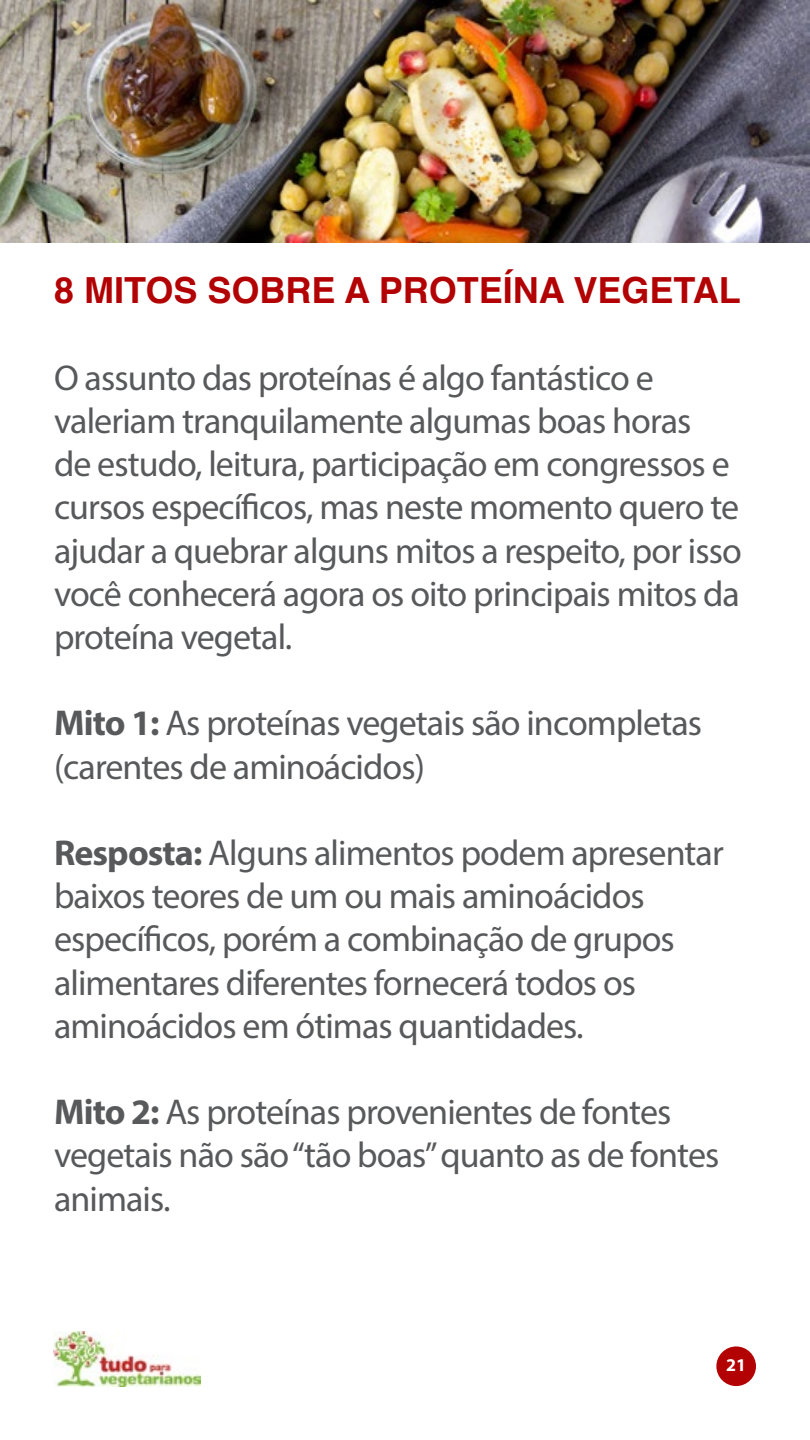
<style>
.page{position:relative;width:810px;height:1440px;background:#fff}
.page>*{position:absolute;margin:0;border:0;box-sizing:border-box;transform-origin:0 0}
.t1{font:36px/43.2px "Myriad Pro";letter-spacing:-.025em;color:#58595b}
.t2{font:700 36px "Helvetica";color:#b20204}
.t3{font:700 18px "Myriad Pro";color:#fff}
.s1{font-weight:700}
</style>
<div class="page">
<img style="left:0;top:0;width:810px;height:242px">
<img style="left:54px;top:1331px;width:147px;height:55px">
<div style="left:716px;top:1346px;width:40px;height:40px;background:#b20204;border-radius:50%"></div>
<p class="t2" style="left:54px;top:262px;width:688px">8 MITOS SOBRE A PROTEÍNA VEGETAL</p>
<p class="t1" style="left:54px;top:356px;width:689px">O assunto das proteínas é algo fantástico e valeriam tranquilamente algumas boas horas<br>de estudo, leitura, participação em congressos e cursos específicos, mas neste momento quero te ajudar a quebrar alguns mitos a respeito, por isso você conhecerá agora os oito principais mitos da proteína vegetal.</p>
<p class="t1" style="left:54px;top:701px;width:650px"><span class="s1">Mito 1:</span> As proteínas vegetais são incompletas (carentes de aminoácidos)</p>
<p class="t1" style="left:54px;top:831px;width:671px"><span class="s1">Resposta:</span> Alguns alimentos podem apresentar baixos teores de um ou mais aminoácidos específicos, porém a combinação de grupos alimentares diferentes fornecerá todos os aminoácidos em ótimas quantidades.</p>
<p class="t1" style="left:54px;top:1090px;width:667px"><span class="s1">Mito 2:</span> As proteínas provenientes de fontes vegetais não são “tão boas” quanto as de fontes animais.</p>
<p class="t3" style="left:726px;top:1353px;width:21px">21</p>
</div>
